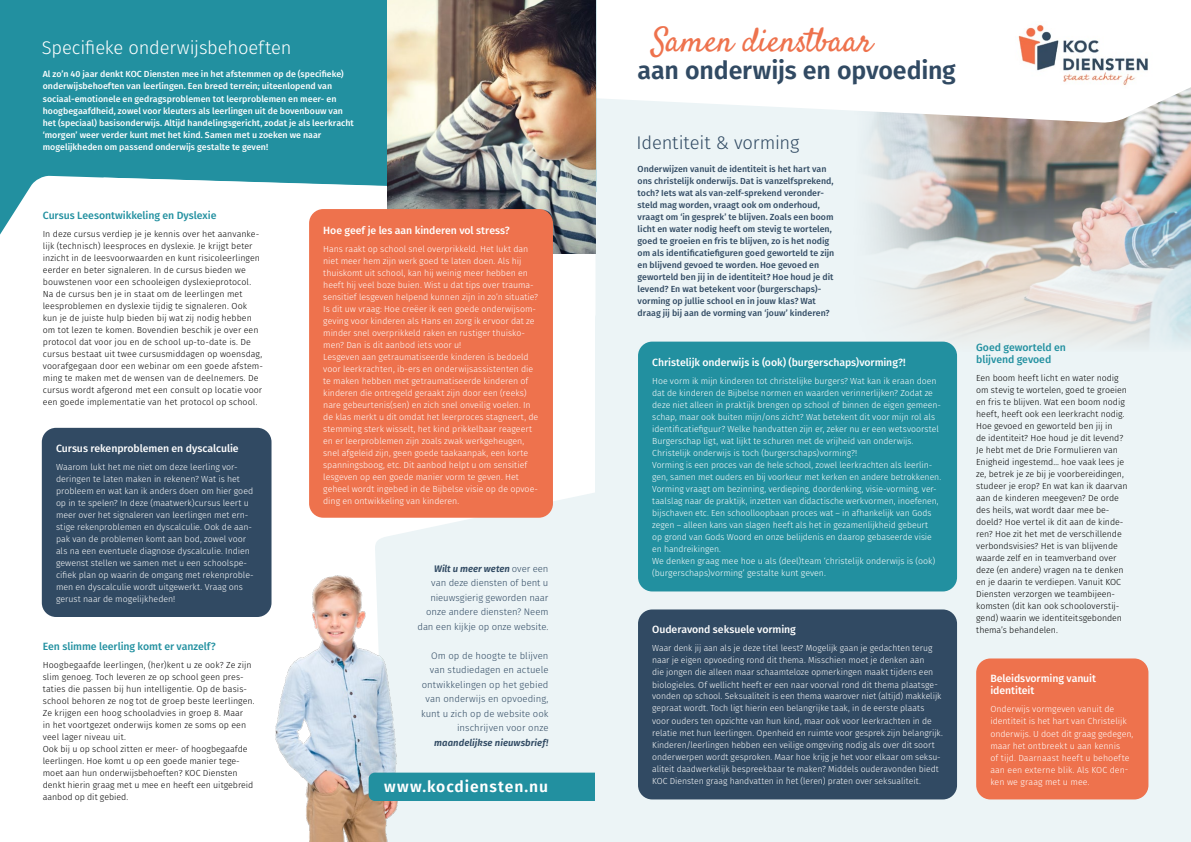
<style>
.page{position:relative;width:1191px;height:842px;background:#fff}
.page>*{position:absolute;margin:0;border:0;box-sizing:border-box;transform-origin:0 0}
.t1{font:33.6px "Satisfy";color:#ee724d}
.t2{font:600 25px "Fira Sans";letter-spacing:-.005em;color:#314a63}
.t3{font:300 18.3px "Fira Sans";letter-spacing:-.01em;color:#fff}
.t4{font:300 18.3px "Fira Sans";letter-spacing:-.01em;color:#314a63}
.t5{font:600 15.7px "Fira Sans";letter-spacing:.06em;color:#fff}
.t6{font:500 10.5px/12px "Fira Sans";letter-spacing:-.005em;color:#fff}
.t7{font:500 10.5px/12px "Fira Sans";letter-spacing:-.005em;color:#2290a0}
.t8{font:300 9.5px/14.5px "Fira Sans";letter-spacing:.005em;color:#314a63;text-align:right}
.t9{font:italic 600 9.5px "Fira Sans";letter-spacing:.01em;color:#314a63}
.t10{font:300 8.8px/12px "Fira Sans";letter-spacing:-.005em;color:#fff}
.t11{font:300 8.8px/12px "Fira Sans";letter-spacing:.005em;color:#000}
.t12{font:500 8.8px/12px "Fira Sans";color:#314a63}
.t13{font:500 8.8px/12px "Fira Sans";color:#fff}
.s1{font-weight:600;font-style:italic}
</style>
<div class="page">
<div style="left:375px;top:493px;width:220px;height:349px;background:#ecf4f6"></div>
<img style="left:261px;top:561px;width:171px;height:281px">
<div style="left:369px;top:773px;width:289px;height:28px;background:#2290a0;border-radius:6px"></div>
<div style="left:595px;top:0;width:596px;height:842px;background:#ecf4f6"></div>
<img style="left:853px;top:123px;width:338px;height:229px">
<svg style="left:596px;top:0;width:595px;height:123px;background:#fafbfb"></svg>
<div style="left:638px;top:342px;width:319px;height:249px;background:#2290a0;border-radius:14px"></div>
<div style="left:638px;top:609px;width:319px;height:190px;background:#314a63;border-radius:14px"></div>
<div style="left:976px;top:658px;width:172px;height:141px;background:#ee724d;border-radius:14px"></div>
<img style="left:1008px;top:21px;width:146px;height:67px">
<div style="left:0;top:0;width:596px;height:254px;background:#2290a0"></div>
<svg style="left:0;top:176px;width:595px;height:78px"></svg>
<img style="left:387px;top:0;width:208px;height:253px">
<div style="left:309px;top:209px;width:244px;height:309px;background:#ee724d;border-radius:14px"></div>
<div style="left:42px;top:428px;width:229px;height:189px;background:#314a63;border-radius:14px"></div>
<h3 class="t3" style="left:42px;top:35px;width:251px">Specifieke onderwijsbehoeften</h3>
<p class="t13" style="left:43px;top:68px;width:312px">Al zo’n 40 jaar denkt KOC Diensten mee in het afstemmen op de (specifieke) onderwijsbehoeften van leerlingen. Een breed terrein; uiteenlopend van sociaal-emotionele en gedragsproblemen tot leerproblemen en meer- en hoogbegaafdheid, zowel voor kleuters als leerlingen uit de bovenbouw van het (speciaal) basisonderwijs. Altijd handelingsgericht, zodat je als leerkracht ‘morgen’ weer verder kunt met het kind. Samen met u zoeken we naar mogelijkheden om passend onderwijs gestalte te geven!</p>
<p class="t7" style="left:43px;top:209px;width:175px">Cursus Leesontwikkeling en Dyslexie</p>
<p class="t11" style="left:43px;top:228px;width:222px">In deze cursus verdiep je je kennis over het aanvanke&shy;lijk (technisch) leesproces en dyslexie. Je krijgt beter inzicht in de leesvoorwaarden en kunt risicoleerlingen eerder en beter signaleren. In de cursus bieden we bouwstenen voor een schooleigen dyslexieprotocol.<br>Na de cursus ben je in staat om de leerlingen met leesproblemen en dyslexie tijdig te signaleren. Ook kun je de juiste hulp bieden bij wat zij nodig hebben om tot lezen te komen. Bovendien beschik je over een protocol dat voor jou en de school up-to-date is. De cursus bestaat uit twee cursusmiddagen op woensdag, voorafgegaan door een webinar om een goede afstem&shy;ming te maken met de wensen van de deelnemers. De cursus wordt afgerond met een consult op locatie voor een goede implementatie van het protocol op school.</p>
<p class="t6" style="left:56px;top:442px;width:184px">Cursus rekenproblemen en dyscalculie</p>
<p class="t10" style="left:56px;top:461px;width:199px">Waarom lukt het me niet om deze leerling vor&shy;deringen te laten maken in rekenen? Wat is het probleem en wat kan ik anders doen om hier goed op in te spelen? In deze (maatwerk)cursus leert u meer over het signaleren van leerlingen met ern&shy;stige rekenproblemen en dyscalculie. Ook de aan&shy;pak van de problemen komt aan bod, zowel voor als na een eventuele diagnose dyscalculie. Indien gewenst stellen we samen met u een schoolspe&shy;cifiek plan op waarin de omgang met rekenproble&shy;men en dyscalculie wordt uitgewerkt. Vraag ons gerust naar de mogelijkheden!</p>
<p class="t7" style="left:43px;top:639px;width:175px">Een slimme leerling komt er vanzelf?</p>
<p class="t11" style="left:43px;top:658px;width:213px">Hoogbegaafde leerlingen, (her)kent u ze ook? Ze zijn slim genoeg. Toch leveren ze op school geen pres&shy;taties die passen bij hun intelligentie. Op de basis&shy;school behoren ze nog tot de groep beste leerlingen.<br>Ze krijgen een hoog schooladvies in groep 8. Maar<br>in het voortgezet onderwijs komen ze soms op een veel lager niveau uit.<br>Ook bij u op school zitten er meer- of hoogbegaafde leerlingen. Hoe komt u op een goede manier tege&shy;moet aan hun onderwijsbehoeften? KOC Diensten denkt hierin graag met u mee en heeft een uitgebreid aanbod op dit gebied.</p>
<p class="t6" style="left:323px;top:223px;width:188px">Hoe geef je les aan kinderen vol stress?</p>
<p class="t10" style="left:323px;top:242px;width:216px">Hans raakt op school snel overprikkeld. Het lukt dan niet meer hem zijn werk goed te laten doen. Als hij thuiskomt uit school, kan hij weinig meer hebben en heeft hij veel boze buien. Wist u dat tips over trauma&shy;sensitief lesgeven helpend kunnen zijn in zo’n situatie?<br>Is dit uw vraag: Hoe creëer ik een goede onderwijsom&shy;geving voor kinderen als Hans en zorg ik ervoor dat ze minder snel overprikkeld raken en rustiger thuisko&shy;men? Dan is dit aanbod iets voor u!<br>Lesgeven aan getraumatiseerde kinderen is bedoeld voor leerkrachten, ib-ers en onderwijsassistenten die te maken hebben met getraumatiseerde kinderen of kinderen die ontregeld geraakt zijn door een (reeks) nare gebeurtenis(sen) en zich snel onveilig voelen. In de klas merkt u dit omdat het leerproces stagneert, de stemming sterk wisselt, het kind prikkelbaar reageert en er leerproblemen zijn zoals zwak werkgeheugen, snel afgeleid zijn, geen goede taakaanpak, een korte spanningsboog, etc. Dit aanbod helpt u om sensitief lesgeven op een goede manier vorm te geven. Het geheel wordt ingebed in de Bijbelse visie op de opvoe&shy;ding en ontwikkeling van kinderen.</p>
<p class="t8" style="left:417px;top:561px;width:132px"><span class="s1">Wilt u meer weten</span> over een van deze diensten of bent u nieuwsgierig geworden naar onze andere diensten? Neem dan een kijkje op onze website.</p>
<p class="t8" style="left:421px;top:648px;width:129px">Om op de hoogte te blijven van studiedagen en actuele ontwikkelingen op het gebied van onderwijs en opvoeding, kunt u zich op de website ook inschrijven voor onze</p>
<p class="t9" style="left:434px;top:735px;width:116px">maandelijkse nieuwsbrief!</p>
<h3 class="t5" style="left:384px;top:773px;width:166px">www.kocdiensten.nu</h3>
<h1 class="t1" style="left:652px;top:19px;width:222px">Samen dienstbaar</h1>
<h2 class="t2" style="left:637px;top:49px;width:320px">aan onderwijs en opvoeding</h2>
<h3 class="t4" style="left:636px;top:129px;width:164px">Identiteit &amp; vorming</h3>
<p class="t12" style="left:637px;top:163px;width:198px">Onderwijzen vanuit de identiteit is het hart van ons christelijk onderwijs. Dat is vanzelfsprekend, toch? Iets wat als van-zelf-sprekend veronder&shy;steld mag worden, vraagt ook om onderhoud, vraagt om ‘in gesprek’ te blijven. Zoals een boom licht en water nodig heeft om stevig te wortelen, goed te groeien en fris te blijven, zo is het nodig om als identificatiefiguren goed geworteld te zijn en blijvend gevoed te worden. Hoe gevoed en geworteld ben jij in de identiteit? Hoe houd je dit levend? En wat betekent voor (burgerschaps)- vorming op jullie school en in jouw klas? Wat draag jij bij aan de vorming van ‘jouw’ kinderen?</p>
<p class="t6" style="left:652px;top:355px;width:255px">Christelijk onderwijs is (ook) (burgerschaps)vorming?!</p>
<p class="t10" style="left:652px;top:374px;width:290px">Hoe vorm ik mijn kinderen tot christelijke burgers? Wat kan ik eraan doen dat de kinderen de Bijbelse normen en waarden verinnerlijken? Zodat ze deze niet alleen in praktijk brengen op school of binnen de eigen gemeen&shy;schap, maar ook buiten mijn/ons zicht? Wat betekent dit voor mijn rol als identificatiefiguur? Welke handvatten zijn er, zeker nu er een wetsvoorstel Burgerschap ligt, wat lijkt te schuren met de vrijheid van onderwijs.<br>Christelijk onderwijs is toch (burgerschaps)vorming?!<br>Vorming is een proces van de hele school, zowel leerkrachten als leerlin&shy;gen, samen met ouders en bij voorkeur met kerken en andere betrokkenen.<br>Vorming vraagt om bezinning, verdieping, doordenking, visie-vorming, ver&shy;taalslag naar de praktijk, inzetten van didactische werkvormen, inoefenen, bijschaven etc. Een schoolloopbaan proces wat – in afhankelijk van Gods zegen – alleen kans van slagen heeft als het in gezamenlijkheid gebeurt<br>op grond van Gods Woord en onze belijdenis en daarop gebaseerde visie en handreikingen.<br>We denken graag mee hoe u als (deel)team ‘christelijk onderwijs is (ook) (burgerschaps)vorming’ gestalte kunt geven.</p>
<p class="t6" style="left:652px;top:623px;width:145px">Ouderavond seksuele vorming</p>
<p class="t10" style="left:652px;top:642px;width:292px">Waar denk jij aan als je deze titel leest? Mogelijk gaan je gedachten terug naar je eigen opvoeding rond dit thema. Misschien moet je denken aan<br>die jongen die alleen maar schaamteloze opmerkingen maakt tijdens een biologieles. Of wellicht heeft er een naar voorval rond dit thema plaatsge&shy;vonden op school. Seksualiteit is een thema waarover niet (altijd) makkelijk gepraat wordt. Toch ligt hierin een belangrijke taak, in de eerste plaats voor ouders ten opzichte van hun kind, maar ook voor leerkrachten in de relatie met hun leerlingen. Openheid en ruimte voor gesprek zijn belangrijk.<br>Kinderen/leerlingen hebben een veilige omgeving nodig als over dit soort onderwerpen wordt gesproken. Maar hoe krijg je het voor elkaar om seksu&shy;aliteit daadwerkelijk bespreekbaar te maken? Middels ouderavonden biedt KOC Diensten graag handvatten in het (leren) praten over seksualiteit.</p>
<p class="t7" style="left:976px;top:341px;width:91px">Goed geworteld en blijvend gevoed</p>
<p class="t11" style="left:976px;top:372px;width:153px">Een boom heeft licht en water nodig om stevig te wortelen, goed te groeien en fris te blijven. Wat een boom nodig heeft, heeft ook een leerkracht nodig.<br>Hoe gevoed en geworteld ben jij in<br>de identiteit? Hoe houd je dit levend?<br>Je hebt met de Drie Formulieren van Enigheid ingestemd… hoe vaak lees je ze, betrek je ze bij je voorbereidingen, studeer je erop? En wat kan ik daarvan aan de kinderen meegeven? De orde des heils, wat wordt daar mee be&shy;doeld? Hoe vertel ik dit aan de kinde&shy;ren? Hoe zit het met de verschillende verbondsvisies? Het is van blijvende waarde zelf en in teamverband over deze (en andere) vragen na te denken en je daarin te verdiepen. Vanuit KOC Diensten verzorgen we teambijeen&shy;komsten (dit kan ook schooloverstij&shy;gend) waarin we identiteitsgebonden thema’s behandelen.</p>
<p class="t6" style="left:990px;top:672px;width:107px">Beleidsvorming vanuit identiteit</p>
<p class="t10" style="left:990px;top:703px;width:145px">Onderwijs vormgeven vanuit de identiteit is het hart van Christelijk onderwijs. U doet dit graag gedegen, maar het ontbreekt u aan kennis<br>of tijd. Daarnaast heeft u behoefte aan een externe blik. Als KOC den&shy;ken we graag met u mee.</p>
</div>
